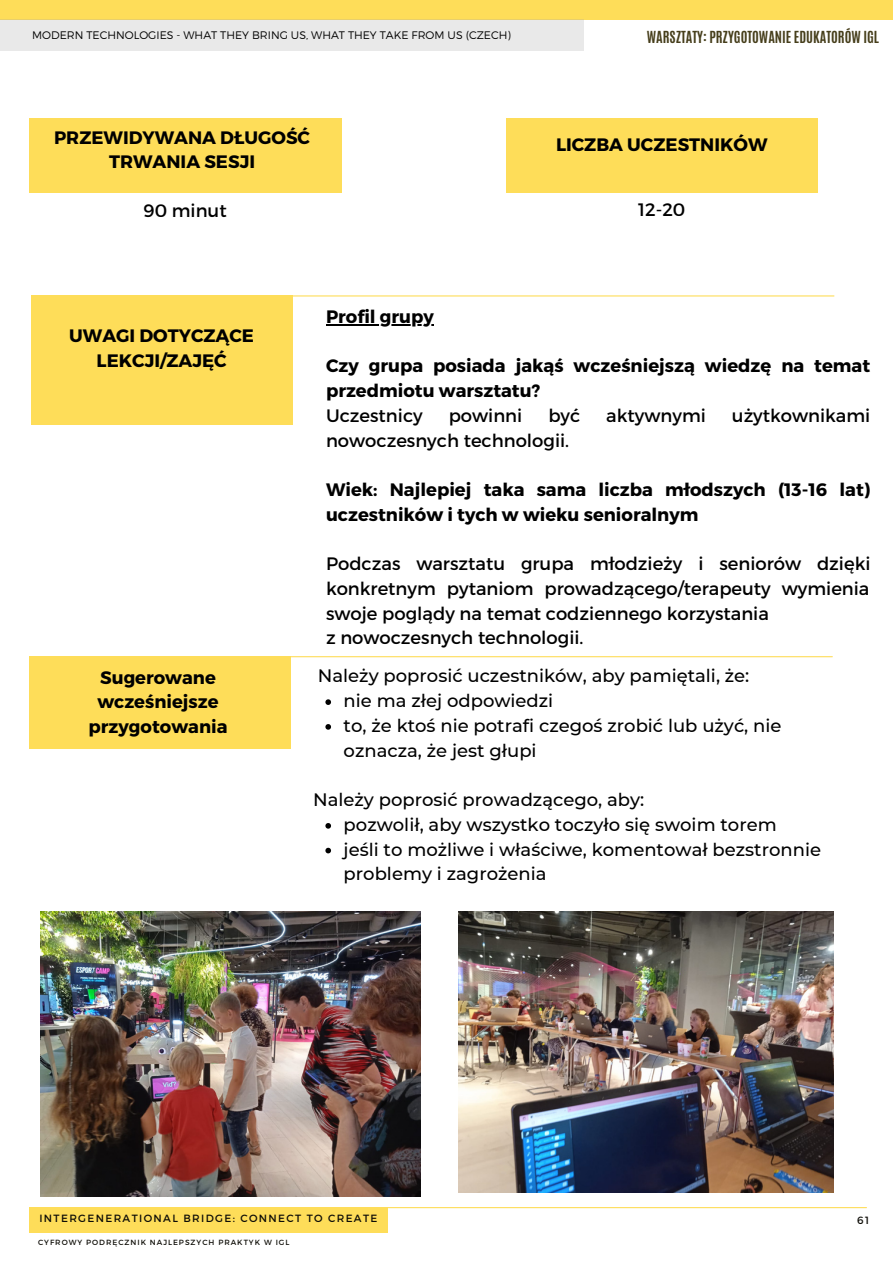
<style>
.page{position:relative;width:893px;height:1264px;background:#fff}
.page>*{position:absolute;margin:0;border:0;box-sizing:border-box;transform-origin:0 0}
.t1{font:700 18px/24.8px "Montserrat";color:#000;text-align:center}
.t2{font:500 18px/24.8px "Montserrat";color:#000}
.t3{font:18px/24.8px "Montserrat";color:#000}
.t4{font:700 13.8px "Antonio";color:#463e1b}
.t5{font:300 10.95px "Montserrat";color:#000}
.t6{font:10.5px "Montserrat";letter-spacing:.13em;color:#0e0d07}
.t7{font:7.5px "Montserrat";letter-spacing:.13em;color:#0e0d07}
</style>
<div class="page">
<div style="left:29px;top:1206px;width:359px;height:26px;background:#fedd59"></div>
<hr style="left:379px;top:1206px;width:487px;height:2px;background:#fedd59">
<div style="left:0;top:0;width:892px;height:20px;background:#fedd59"></div>
<div style="left:29px;top:118px;width:312px;height:74px;background:#fedd59"></div>
<div style="left:505px;top:118px;width:312px;height:74px;background:#fedd59"></div>
<div style="left:31px;top:295px;width:261px;height:130px;background:#fedd59"></div>
<hr style="left:289px;top:295px;width:544px;height:1px;background:#fedd59">
<div style="left:29px;top:656px;width:262px;height:92px;background:#fedd59"></div>
<hr style="left:288px;top:656px;width:544px;height:1px;background:#fedd59">
<img style="left:40px;top:911px;width:380px;height:285px">
<img style="left:458px;top:911px;width:375px;height:281px">
<hr style="left:326px;top:324px;width:108px;height:1px;background:#000">
<svg style="left:325px;top:699px;width:6px;height:6px"></svg>
<svg style="left:325px;top:724px;width:6px;height:5px"></svg>
<svg style="left:325px;top:823px;width:6px;height:5px"></svg>
<svg style="left:325px;top:847px;width:6px;height:6px"></svg>
<div style="left:0;top:20px;width:583px;height:31px;background:#e9e9e9"></div>
<p class="t5" style="left:32px;top:28px;width:480px">MODERN TECHNOLOGIES - WHAT THEY BRING US, WHAT THEY TAKE FROM US (CZECH)</p>
<p class="t4" style="left:646px;top:27px;width:234px">WARSZTATY: PRZYGOTOWANIE EDUKATORÓW IGL</p>
<p class="t1" style="left:54px;top:124px;width:257px">PRZEWIDYWANA DŁUGOŚĆ<br>TRWANIA SESJI</p>
<p class="t1" style="left:556px;top:131px;width:213px">LICZBA UCZESTNIKÓW</p>
<p class="t3" style="left:144px;top:198px;width:84px">90 minut</p>
<p class="t3" style="left:638px;top:196px;width:49px">12-20</p>
<p class="t1" style="left:69px;top:322px;width:186px">UWAGI DOTYCZĄCE<br>LEKCJI/ZAJĘĆ</p>
<p class="t1" style="left:88px;top:664px;width:140px">Sugerowane wcześniejsze przygotowania</p>
<p class="t1" style="left:326px;top:303px;width:109px">Profil grupy</p>
<p class="t1" style="left:326px;top:352px;width:545px;text-align:left">Czy grupa posiada jakąś wcześniejszą wiedzę na temat przedmiotu warsztatu?</p>
<p class="t3" style="left:326px;top:402px;width:98px">Uczestnicy</p>
<p class="t3" style="left:448px;top:402px;width:75px">powinni</p>
<p class="t3" style="left:548px;top:402px;width:33px">być</p>
<p class="t3" style="left:606px;top:402px;width:101px">aktywnymi</p>
<p class="t3" style="left:731px;top:402px;width:140px">użytkownikami</p>
<p class="t3" style="left:326px;top:427px;width:245px">nowoczesnych technologii.</p>
<p class="t1" style="left:326px;top:476px;width:545px;text-align:left">Wiek: Najlepiej taka sama liczba młodszych (13-16 lat) uczestników i tych w wieku senioralnym</p>
<p class="t3" style="left:326px;top:550px;width:546px">Podczas warsztatu grupa młodzieży i seniorów dzięki konkretnym pytaniom prowadzącego/terapeuty wymienia swoje poglądy na temat codziennego korzystania<br>z nowoczesnych technologii.</p>
<p class="t2" style="left:318px;top:663px;width:433px">Należy poprosić uczestników, aby pamiętali, że:</p>
<p class="t2" style="left:343px;top:688px;width:439px">nie ma złej odpowiedzi<br>to, że ktoś nie potrafi czegoś zrobić lub użyć, nie oznacza, że jest głupi</p>
<p class="t2" style="left:313px;top:787px;width:333px">Należy poprosić prowadzącego, aby:</p>
<p class="t2" style="left:343px;top:812px;width:479px">pozwolił, aby wszystko toczyło się swoim torem<br>jeśli to możliwe i właściwe, komentował bezstronnie problemy i zagrożenia</p>
<p class="t6" style="left:39px;top:1211px;width:339px">INTERGENERATIONAL BRIDGE: CONNECT TO CREATE</p>
<p class="t7" style="left:38px;top:1237px;width:253px">CYFROWY PODRĘCZNIK NAJLEPSZYCH PRAKTYK W IGL</p>
<p class="t6" style="left:857px;top:1212px;width:13px">61</p>
</div>
